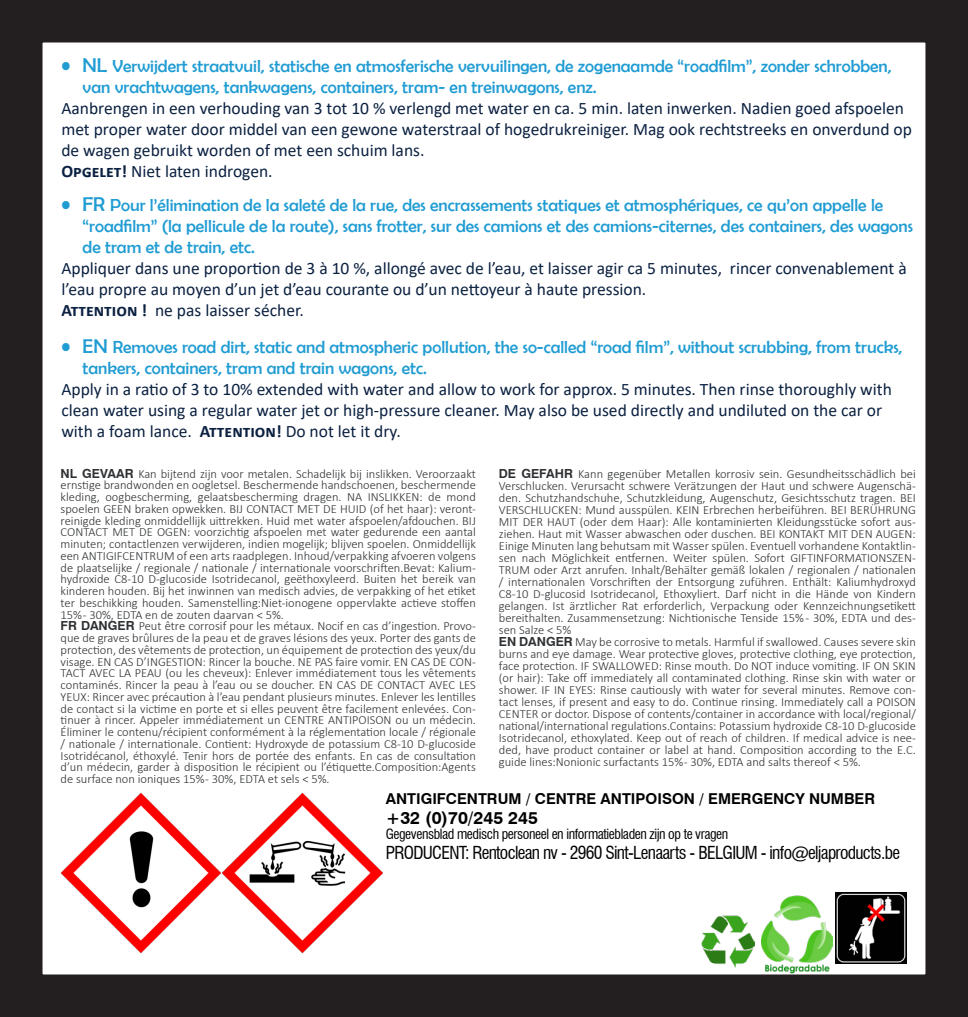
<style>
.page{position:relative;width:968px;height:1017px;background:#fff}
.page>*{position:absolute;margin:0;border:0;box-sizing:border-box;transform-origin:0 0}
.t1{font:17.5px/21px "Calibri";color:#0b2141}
.t2{font:17.5px/21px "Berlin Sans FB";color:#209cd3}
.t3{font:condensed 17.5px "Swiss 721 BT";letter-spacing:-.04em;color:#000}
.t4{font:700 17.5px "Swiss 721 BT";color:#000}
.t5{font:700 15px "Swiss 721 BT";color:#000}
.t6{font:condensed 13.75px "Swiss 721 BT";letter-spacing:-.03em;color:#000}
.t7{font:300 12.5px/11.8px "Calibri";color:#2e3134;text-align:justify}
.s1{font-size:20px}
.s2{font-weight:700}
.s3{font-family:"Swiss 721 BT";font-weight:700}
</style>
<div class="page">
<div style="left:0;top:0;width:967px;height:1017px;border:42px solid #231f20"></div>
<img style="left:60px;top:792px;width:323px;height:162px">
<img style="left:835px;top:892px;width:71px;height:71px">
<img style="left:761px;top:895px;width:71px;height:79px">
<img style="left:701px;top:915px;width:53px;height:53px">
<p class="t2" style="left:83px;top:56px;width:810px;text-indent:-21px"><span class="s1">• NL</span> Verwijdert straatvuil, statische en atmosferische vervuilingen, de zogenaamde “roadfilm”, zonder schrobben, van vrachtwagens, tankwagens, containers, tram- en treinwagons, enz.</p>
<p class="t1" style="left:61px;top:97px;width:852px">Aanbrengen in een verhouding van 3 tot 10 % verlengd met water en ca. 5 min. laten inwerken. Nadien goed afspoelen met proper water door middel van een gewone waterstraal of hogedrukreiniger. Mag ook rechtstreeks en onverdund op de wagen gebruikt worden of met een schuim lans.</p>
<p class="t1" style="left:61px;top:160px;width:213px"><span class="s2">Opgelet!</span> Niet laten indrogen.</p>
<p class="t2" style="left:83px;top:195px;width:831px;text-indent:-21px"><span class="s1">• FR</span> Pour l’élimination de la saleté de la rue, des encrassements statiques et atmosphériques, ce qu’on appelle le “roadfilm” (la pellicule de la route), sans frotter, sur des camions et des camions-citernes, des containers, des wagons de tram et de train, etc.</p>
<p class="t1" style="left:61px;top:257px;width:846px">Appliquer dans une proportion de 3 à 10 %, allongé avec de l’eau, et laisser agir ca 5 minutes, rincer convenablement à l’eau propre au moyen d’un jet d’eau courante ou d’un nettoyeur à haute pression.</p>
<p class="t1" style="left:61px;top:299px;width:244px"><span class="s2">Attention !</span> ne pas laisser sécher.</p>
<p class="t2" style="left:83px;top:336px;width:821px;text-indent:-21px"><span class="s1">• EN</span> Removes road dirt, static and atmospheric pollution, the so-called “road film”, without scrubbing, from trucks, tankers, containers, tram and train wagons, etc.</p>
<p class="t1" style="left:61px;top:378px;width:831px">Apply in a ratio of 3 to 10% extended with water and allow to work for approx. 5 minutes. Then rinse thoroughly with clean water using a regular water jet or high-pressure cleaner. May also be used directly and undiluted on the car or with a foam lance. <span class="s2">Attention!</span> Do not let it dry.</p>
<p class="t7" style="left:61px;top:467px;width:417px"><span class="s3">NL GEVAAR</span> Kan bijtend zijn voor metalen. Schadelijk bij inslikken. Veroorzaakt ernstige brandwonden en oogletsel. Beschermende handschoenen, beschermende kleding, oogbescherming, gelaatsbescherming dragen. NA INSLIKKEN: de mond spoelen GEEN braken opwekken. BIJ CONTACT MET DE HUID (of het haar): veront&shy;reinigde kleding onmiddellijk uittrekken. Huid met water afspoelen/afdouchen. BIJ CONTACT MET DE OGEN: voorzichtig afspoelen met water gedurende een aantal minuten; contactlenzen verwijderen, indien mogelijk; blijven spoelen. Onmiddellijk een ANTIGIFCENTRUM of een arts raadplegen. Inhoud/verpakking afvoeren volgens de plaatselijke / regionale / nationale / internationale voorschriften.Bevat: Kalium&shy;hydroxide C8-10 D-glucoside Isotridecanol, geëthoxyleerd. Buiten het bereik van kinderen houden. Bij het inwinnen van medisch advies, de verpakking of het etiket ter beschikking houden. Samenstelling:Niet-ionogene oppervlakte actieve stoffen 15% - 30%, EDTA en de zouten daarvan &lt; 5%.</p>
<p class="t7" style="left:61px;top:620px;width:417px"><span class="s3">FR DANGER</span> Peut être corrosif pour les métaux. Nocif en cas d’ingestion. Provo&shy;que de graves brûlures de la peau et de graves lésions des yeux. Porter des gants de protection, des vêtements de protection, un équipement de protection des yeux/du visage. EN CAS D’INGESTION: Rincer la bouche. NE PAS faire vomir. EN CAS DE CON-TACT AVEC LA PEAU (ou les cheveux): Enlever immédiatement tous les vêtements contaminés. Rincer la peau à l’eau ou se doucher. EN CAS DE CONTACT AVEC LES YEUX: Rincer avec précaution à l’eau pendant plusieurs minutes. Enlever les lentilles de contact si la victime en porte et si elles peuvent être facilement enlevées. Con&shy;tinuer à rincer. Appeler immédiatement un CENTRE ANTIPOISON ou un médecin.<br>Éliminer le contenu/récipient conformément à la réglementation locale / régionale / nationale / internationale. Contient: Hydroxyde de potassium C8-10 D-glucoside Isotridécanol, éthoxylé. Tenir hors de portée des enfants. En cas de consultation d’un médecin, garder à disposition le récipient ou l’étiquette.Composition:Agents de surface non ioniques 15% - 30%, EDTA et sels &lt; 5%.</p>
<p class="t7" style="left:499px;top:467px;width:418px"><span class="s3">DE GEFAHR</span> Kann gegenüber Metallen korrosiv sein. Gesundheitsschädlich bei Verschlucken. Verursacht schwere Verätzungen der Haut und schwere Augenschä&shy;den. Schutzhandschuhe, Schutzkleidung, Augenschutz, Gesichtsschutz tragen. BEI VERSCHLUCKEN: Mund ausspülen. KEIN Erbrechen herbeiführen. BEI BERÜHRUNG MIT DER HAUT (oder dem Haar): Alle kontaminierten Kleidungsstücke sofort aus&shy;ziehen. Haut mit Wasser abwaschen oder duschen. BEI KONTAKT MIT DEN AUGEN:<br>Einige Minuten lang behutsam mit Wasser spülen. Eventuell vorhandene Kontaktlin&shy;sen nach Möglichkeit entfernen. Weiter spülen. Sofort GIFTINFORMATIONSZEN-TRUM oder Arzt anrufen. Inhalt/Behälter gemäß lokalen / regionalen / nationalen / internationalen Vorschriften der Entsorgung zuführen. Enthält: Kaliumhydroxyd C8-10 D-glucosid Isotridecanol, Ethoxyliert. Darf nicht in die Hände von Kindern gelangen. Ist ärztlicher Rat erforderlich, Verpackung oder Kennzeichnungsetikett bereithalten. Zusammensetzung: Nichtionische Tenside 15% - 30%, EDTA und des&shy;sen Salze &lt; 5%</p>
<p class="t7" style="left:499px;top:635px;width:418px"><span class="s3">EN DANGER</span> May be corrosive to metals. Harmful if swallowed. Causes severe skin burns and eye damage. Wear protective gloves, protective clothing, eye protection, face protection. IF SWALLOWED: Rinse mouth. Do NOT induce vomiting. IF ON SKIN (or hair): Take off immediately all contaminated clothing. Rinse skin with water or shower. IF IN EYES: Rinse cautiously with water for several minutes. Remove con&shy;tact lenses, if present and easy to do. Continue rinsing. Immediately call a POISON CENTER or doctor. Dispose of contents/container in accordance with local/regional/ national/international regulations.Contains: Potassium hydroxide C8-10 D-glucoside Isotridecanol, ethoxylated. Keep out of reach of children. If medical advice is nee&shy;ded, have product container or label at hand. Composition according to the E.C. guide lines:Nonionic surfactants 15% - 30%, EDTA and salts thereof &lt; 5%.</p>
<p class="t5" style="left:386px;top:789px;width:490px">ANTIGIFCENTRUM / CENTRE ANTIPOISON / EMERGENCY NUMBER</p>
<p class="t4" style="left:386px;top:807px;width:154px">+32 (0)70/245 245</p>
<p class="t6" style="left:386px;top:825px;width:344px">Gegevensblad medisch personeel en informatiebladen zijn op te vragen</p>
<p class="t3" style="left:386px;top:842px;width:515px">PRODUCENT: Rentoclean nv - 2960 Sint-Lenaarts - BELGIUM - info@eljaproducts.be</p>
</div>
